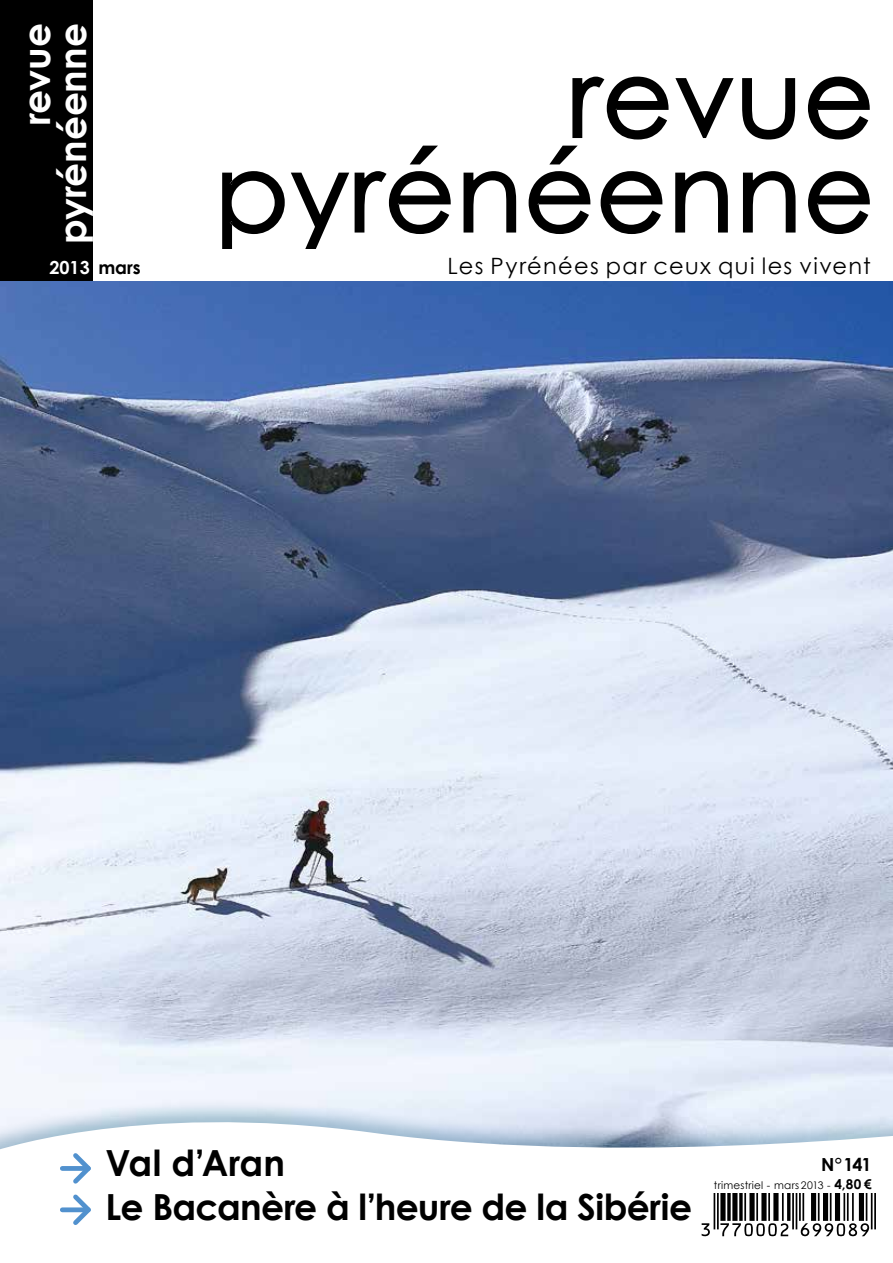
<style>
.page{position:relative;width:893px;height:1263px;background:#fff}
.page>*{position:absolute;margin:0;border:0;box-sizing:border-box;transform-origin:0 0}
.t1{font:700 37.5px/36px "Century Gothic";letter-spacing:-.005em;color:#fff;text-align:right}
.t2{font:700 36px/43.5px "Century Gothic";letter-spacing:-.015em;color:#000}
.t3{font:22.5px "Century Gothic";letter-spacing:.06em;color:#000}
.t4{font:700 18px "Century Gothic";color:#fff}
.t5{font:700 18px "Century Gothic";color:#000}
.t6{font:10.5px "Century Gothic";letter-spacing:.02em;color:#000}
.s1{color:#000}
.s2{font-weight:700;font-size:13.5px}
</style>
<div class="page">
<img style="left:0;top:281px;width:893px;height:819px">
<svg style="left:0;top:1100px;width:893px;height:137px"></svg>
<svg style="left:702px;top:1193px;width:174px;height:43px"></svg>
<div style="left:632px;top:1154px;width:261px;height:39px;background:#fff"></div>
<div style="left:0;top:0;width:93px;height:281px;background:#000"></div>
<svg style="left:675px;top:78px;width:59px;height:60px"></svg>
<svg style="left:742px;top:78px;width:53px;height:62px"></svg>
<svg style="left:222px;top:171px;width:63px;height:77px"></svg>
<svg style="left:291px;top:173px;width:58px;height:75px"></svg>
<svg style="left:464px;top:171px;width:52px;height:62px"></svg>
<svg style="left:675px;top:171px;width:53px;height:62px"></svg>
<svg style="left:743px;top:171px;width:53px;height:62px"></svg>
<svg style="left:410px;top:146px;width:28px;height:18px"></svg>
<svg style="left:355px;top:171px;width:96px;height:63px"></svg>
<svg style="left:529px;top:171px;width:61px;height:63px"></svg>
<svg style="left:549px;top:146px;width:29px;height:18px"></svg>
<svg style="left:601px;top:171px;width:61px;height:63px"></svg>
<svg style="left:808px;top:171px;width:62px;height:63px"></svg>
<svg style="left:572px;top:77px;width:97px;height:63px"></svg>
<svg style="left:808px;top:77px;width:62px;height:63px"></svg>
<div style="left:62px;top:1166px;width:25px;height:5px;background:#5191ce"></div>
<svg style="left:69px;top:1149px;width:26px;height:80px"></svg>
<div style="left:62px;top:1207px;width:25px;height:5px;background:#5191ce"></div>
<p class="t1" style="left:17px;top:244px;width:222px;rotate:-90deg">revue pyrénéenne</p>
<p class="t4" style="left:49px;top:254px;width:93px">2013 <span class="s1">mars</span></p>
<p class="t3" style="left:447px;top:250px;width:425px">Les Pyrénées par ceux qui les vivent</p>
<p class="t2" style="left:105px;top:1140px;width:588px">Val d’Aran<br>Le Bacanère à l’heure de la Sibérie</p>
<p class="t5" style="left:821px;top:1151px;width:52px">N°141</p>
<p class="t6" style="left:714px;top:1178px;width:159px">trimestriel - mars 2013 - <span class="s2">4,80 €</span></p>
</div>
